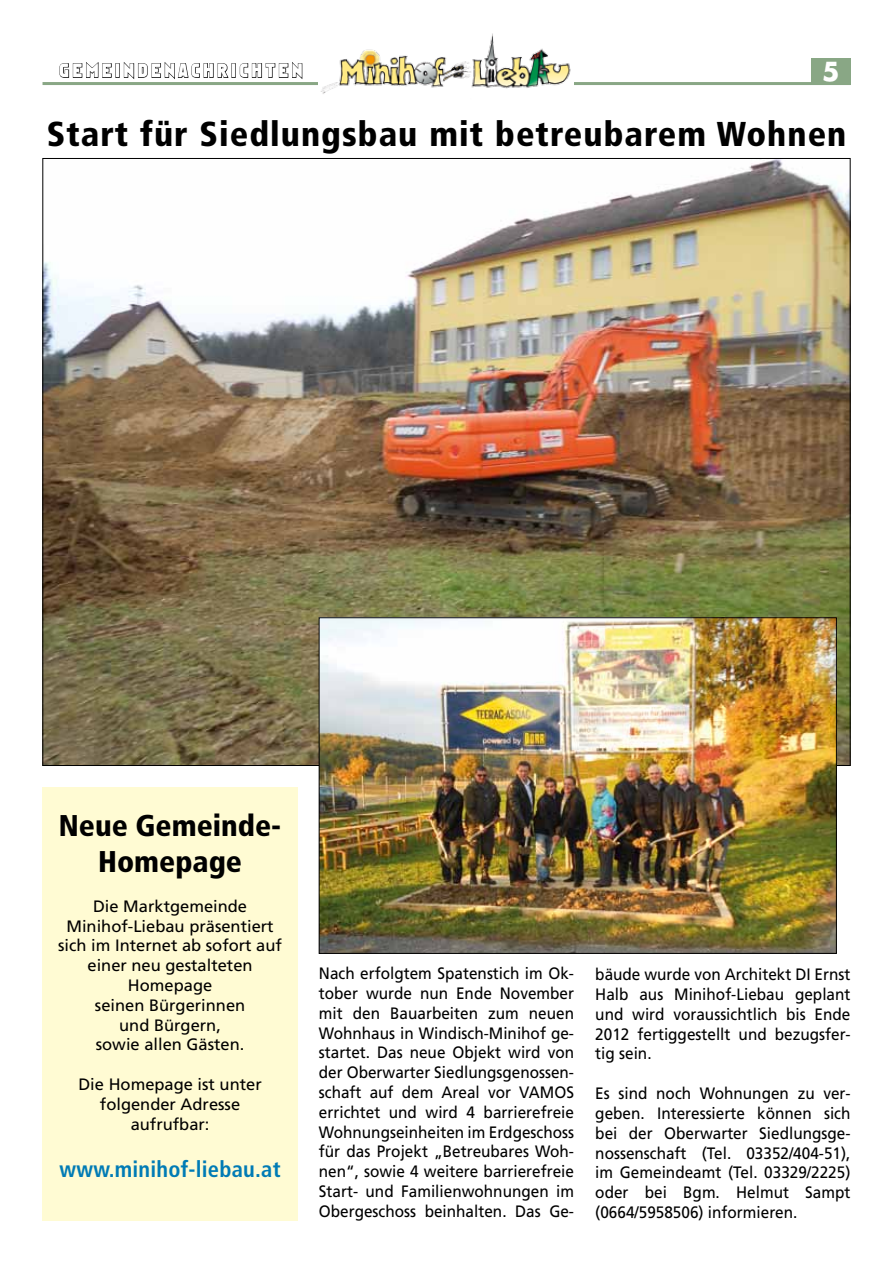
<style>
.page{position:relative;width:893px;height:1263px;background:#fff}
.page>*{position:absolute;margin:0;border:0;box-sizing:border-box;transform-origin:0 0}
.t1{font:900 condensed 34.5px "Frutiger";letter-spacing:.03em;color:#000}
.t2{font:900 condensed 30px/36px "Frutiger";color:#000;text-align:center}
.t3{font:700 25.5px "Futura";color:#fff}
.t4{font:700 condensed 22.5px "Frutiger";letter-spacing:.01em;color:#007bb5}
.t5{font:18px "Narbonne";letter-spacing:.21em;color:#fff}
.t6{font:16.5px/19.8px "Frutiger";color:#000;text-align:justify;scale:.93 1}
.t7{font:16.5px/19.8px "Frutiger";color:#000;text-align:center}
</style>
<div class="page">
<hr style="left:43px;top:82px;width:807px;height:3px;background:#89a785">
<div style="left:811px;top:58px;width:39px;height:27px;background:#89a785"></div>
<img style="left:319px;top:33px;width:255px;height:61px">
<svg style="left:59px;top:62px;width:53px;height:16px"></svg>
<div style="left:115px;top:63px;width:5px;height:15px;border:1px solid #000"></div>
<svg style="left:124px;top:62px;width:105px;height:17px"></svg>
<div style="left:231px;top:63px;width:5px;height:15px;border:1px solid #000"></div>
<svg style="left:239px;top:62px;width:64px;height:17px"></svg>
<img style="left:45px;top:160px;width:803px;height:604px">
<img style="left:321px;top:619px;width:514px;height:333px">
<div style="left:43px;top:787px;width:255px;height:433px;background:#fffbd3"></div>
<p class="t5" style="left:59px;top:61px;width:244px">GEMEINDENACHRICHTEN</p>
<h3 class="t3" style="left:822px;top:54px;width:19px">5</h3>
<h1 class="t1" style="left:47px;top:114px;width:801px">Start für Siedlungsbau mit betreubarem Wohnen</h1>
<h2 class="t2" style="left:59px;top:808px;width:224px">Neue Gemeinde-<br>Homepage</h2>
<p class="t7" style="left:58px;top:896px;width:225px">Die Marktgemeinde<br>Minihof-Liebau präsentiert sich im Internet ab sofort auf einer neu gestalteten<br>Homepage<br>seinen Bürgerinnen<br>und Bürgern,<br>sowie allen Gästen.</p>
<p class="t7" style="left:78px;top:1074px;width:185px">Die Homepage ist unter folgender Adresse aufrufbar:</p>
<h3 class="t4" style="left:60px;top:1155px;width:222px">www.minihof-liebau.at</h3>
<p class="t6" style="left:319px;top:963px;width:276px">Nach erfolgtem Spatenstich im Ok&shy;tober wurde nun Ende November mit den Bauarbeiten zum neuen Wohnhaus in Windisch-Minihof ge&shy;startet. Das neue Objekt wird von der Oberwarter Siedlungsgenossen&shy;schaft auf dem Areal vor VAMOS errichtet und wird 4 barrierefreie Wohnungseinheiten im Erdgeschoss für das Projekt „Betreubares Woh&shy;nen“, sowie 4 weitere barrierefreie Start- und Familienwohnungen im Obergeschoss beinhalten. Das Ge-</p>
<p class="t6" style="left:595px;top:964px;width:276px">bäude wurde von Architekt DI Ernst Halb aus Minihof-Liebau geplant und wird voraussichtlich bis Ende 2012 fertiggestellt und bezugsfer&shy;tig sein.</p>
<p class="t6" style="left:595px;top:1083px;width:276px">Es sind noch Wohnungen zu ver&shy;geben. Interessierte können sich bei der Oberwarter Siedlungsge&shy;nossenschaft (Tel. 03352/404-51), im Gemeindeamt (Tel. 03329/2225) oder bei Bgm. Helmut Sampt (0664/5958506) informieren.</p>
</div>
